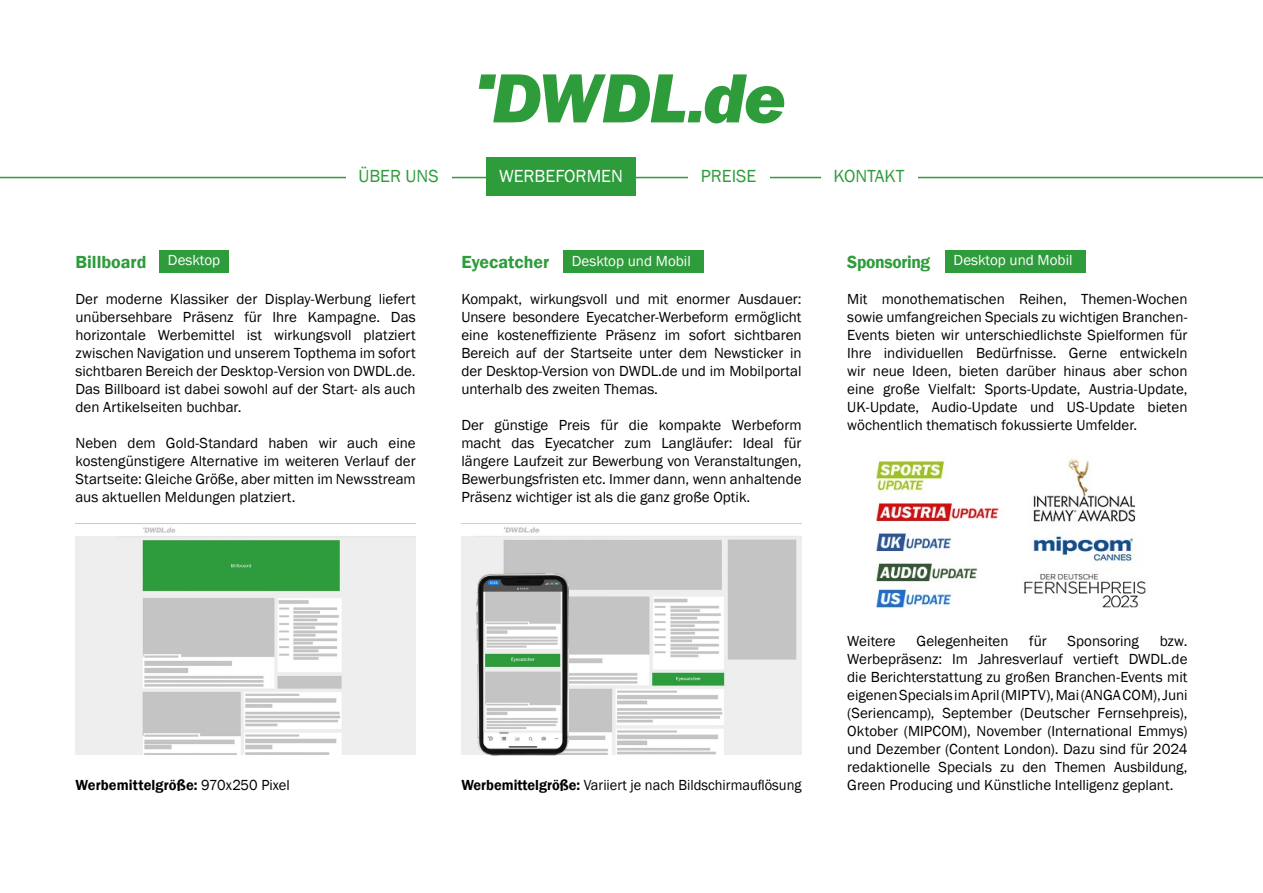
<style>
.page{position:relative;width:1263px;height:893px;background:#fff}
.page>*{position:absolute;margin:0;border:0;box-sizing:border-box;transform-origin:0 0}
.t1{font:18px "Franklin Gothic";color:#2e9c3b}
.t2{font:600 18px "Franklin Gothic";color:#2e9c3b}
.t3{font:18px "Franklin Gothic";color:#fff}
.t4{font:600 18px "Franklin Gothic";letter-spacing:-.02em;color:#2e9c3b}
.t5{font:15px/18px "Franklin Gothic";color:#000;text-align:justify}
.t6{font:15px "Franklin Gothic";color:#000;scale:.96 1}
.t7{font:15px "Franklin Gothic";color:#fff}
.t8{font:600 15px "Franklin Gothic";letter-spacing:.01em;color:#000}
.s1{font-weight:400}
.s2{font-weight:600}
</style>
<div class="page">
<svg style="left:479px;top:74px;width:305px;height:49px"></svg>
<hr style="left:0;top:177px;width:1263px;height:1px;background:#2e9c3b">
<div style="left:688px;top:157px;width:81px;height:38px;background:#fff"></div>
<div style="left:346px;top:157px;width:105px;height:38px;background:#fff"></div>
<div style="left:821px;top:157px;width:96px;height:38px;background:#fff"></div>
<img style="left:462px;top:523px;width:339px;height:232px">
<div style="left:486px;top:157px;width:150px;height:38px;background:#2e9c3b"></div>
<img style="left:76px;top:523px;width:339px;height:232px">
<div style="left:159px;top:251px;width:70px;height:22px;background:#2e9c3b"></div>
<img style="left:876px;top:456px;width:270px;height:152px">
<div style="left:945px;top:251px;width:140px;height:22px;background:#2e9c3b"></div>
<div style="left:563px;top:251px;width:141px;height:22px;background:#2e9c3b"></div>
<img style="left:477px;top:573px;width:92px;height:183px">
<p class="t1" style="left:358px;top:165px;width:82px">ÜBER UNS</p>
<p class="t1" style="left:701px;top:165px;width:57px">PREISE</p>
<p class="t1" style="left:834px;top:165px;width:72px">KONTAKT</p>
<p class="t3" style="left:499px;top:165px;width:125px">WERBEFORMEN</p>
<p class="t2" style="left:75px;top:250px;width:73px">Billboard</p>
<p class="t5" style="left:75px;top:290px;width:342px">Der moderne Klassiker der Display-Werbung liefert unübersehbare Präsenz für Ihre Kampagne. Das horizontale Werbemittel ist wirkungsvoll platziert zwischen Navigation und unserem Topthema im sofort sichtbaren Bereich der Desktop-Version von DWDL.de.<br>Das Billboard ist dabei sowohl auf der Start- als auch den Artikelseiten buchbar.</p>
<p class="t5" style="left:75px;top:434px;width:342px">Neben dem Gold-Standard haben wir auch eine kostengünstigere Alternative im weiteren Verlauf der Startseite: Gleiche Größe, aber mitten im Newsstream aus aktuellen Meldungen platziert.</p>
<p class="t7" style="left:168px;top:251px;width:54px">Desktop</p>
<p class="t7" style="left:572px;top:251px;width:120px">Desktop und Mobil</p>
<p class="t7" style="left:954px;top:251px;width:120px">Desktop und Mobil</p>
<p class="t4" style="left:847px;top:251px;width:84px">Sponsoring</p>
<p class="t5" style="left:847px;top:290px;width:342px">Mit monothematischen Reihen, Themen-Wochen sowie umfangreichen Specials zu wichtigen Branchen-Events bieten wir unterschiedlichste Spielformen für Ihre individuellen Bedürfnisse. Gerne entwickeln wir neue Ideen, bieten darüber hinaus aber schon eine große Vielfalt: Sports-Update, Austria-Update, UK-Update, Audio-Update und US-Update bieten wöchentlich thematisch fokussierte Umfelder.</p>
<p class="t2" style="left:461px;top:251px;width:90px">Eyecatcher</p>
<p class="t5" style="left:461px;top:290px;width:342px">Kompakt, wirkungsvoll und mit enormer Ausdauer:<br>Unsere besondere Eyecatcher-Werbeform ermöglicht eine kosteneffiziente Präsenz im sofort sichtbaren Bereich auf der Startseite unter dem Newsticker in der Desktop-Version von DWDL.de und im Mobilportal unterhalb des zweiten Themas.</p>
<p class="t5" style="left:461px;top:416px;width:342px">Der günstige Preis für die kompakte Werbeform macht das Eyecatcher zum Langläufer: Ideal für längere Laufzeit zur Bewerbung von Veranstaltungen, Bewerbungsfristen etc. Immer dann, wenn anhaltende Präsenz wichtiger ist als die ganz große Optik.</p>
<p class="t8" style="left:75px;top:775px;width:216px">Werbemittelgröße: <span class="s1">970x250 Pixel</span></p>
<p class="t6" style="left:461px;top:775px;width:356px"><span class="s2">Werbemittelgröße:</span> Variiert je nach Bildschirmauflösung</p>
<p class="t5" style="left:847px;top:632px;width:50px">Weitere</p>
<p class="t5" style="left:916px;top:632px;width:93px">Gelegenheiten</p>
<p class="t5" style="left:1029px;top:632px;width:19px">für</p>
<p class="t5" style="left:1067px;top:632px;width:73px">Sponsoring</p>
<p class="t5" style="left:847px;top:632px;width:342px;text-indent:312px">bzw.<br>Werbepräsenz: Im Jahresverlauf vertieft DWDL.de die Berichterstattung zu großen Branchen-Events mit eigenen Specials im April (MIPTV), Mai (ANGA COM), Juni (Seriencamp), September (Deutscher Fernsehpreis), Oktober (MIPCOM), November (International Emmys) und Dezember (Content London). Dazu sind für 2024 redaktionelle Specials zu den Themen Ausbildung, Green Producing und Künstliche Intelligenz geplant.</p>
</div>
